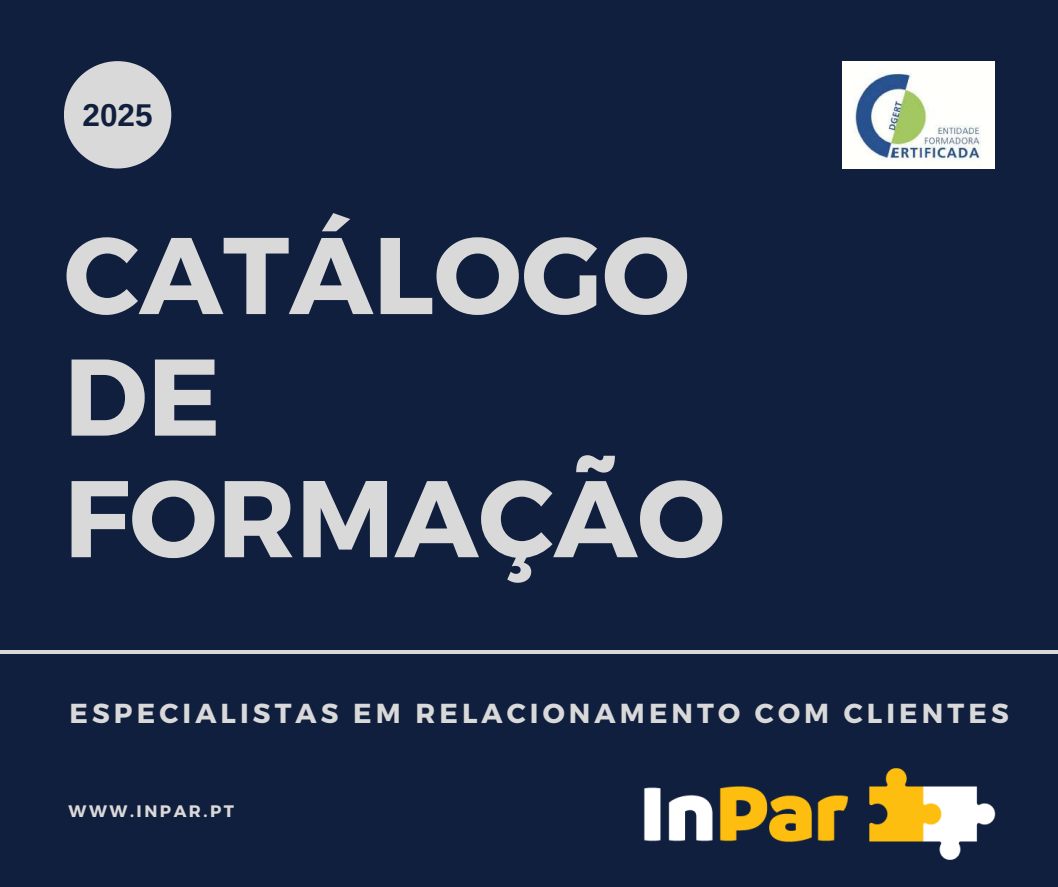
<style>
.page{position:relative;width:1058px;height:887px;background:#fff}
.page>*{position:absolute;margin:0;border:0;box-sizing:border-box;transform-origin:0 0}
.t1{font:700 108.6px/121.5px "Montserrat";color:#d9d9d9}
.t2{font:700 31.5px "Arimo";color:#111f3e}
.t3{font:700 27.45px "Montserrat";letter-spacing:.15em;color:#d9d9d9}
.t4{font:700 16.65px "Montserrat";letter-spacing:.15em;color:#d9d9d9}
</style>
<div class="page">
<div style="left:0;top:0;width:1058px;height:886px;background:#111f3e"></div>
<svg style="left:64px;top:61px;width:107px;height:107px"></svg>
<hr style="left:0;top:650px;width:1058px;height:3px;background:#d9d9d9">
<img style="left:643px;top:768px;width:353px;height:92px">
<img style="left:842px;top:61px;width:152px;height:107px">
<p class="t2" style="left:83px;top:97px;width:72px">2025</p>
<h1 class="t1" style="left:64px;top:209px;width:662px">CATÁLOGO<br>DE<br>FORMAÇÃO</h1>
<p class="t3" style="left:70px;top:695px;width:940px">ESPECIALISTAS EM RELACIONAMENTO COM CLIENTES</p>
<p class="t4" style="left:69px;top:800px;width:167px">WWW.INPAR.PT</p>
</div>
